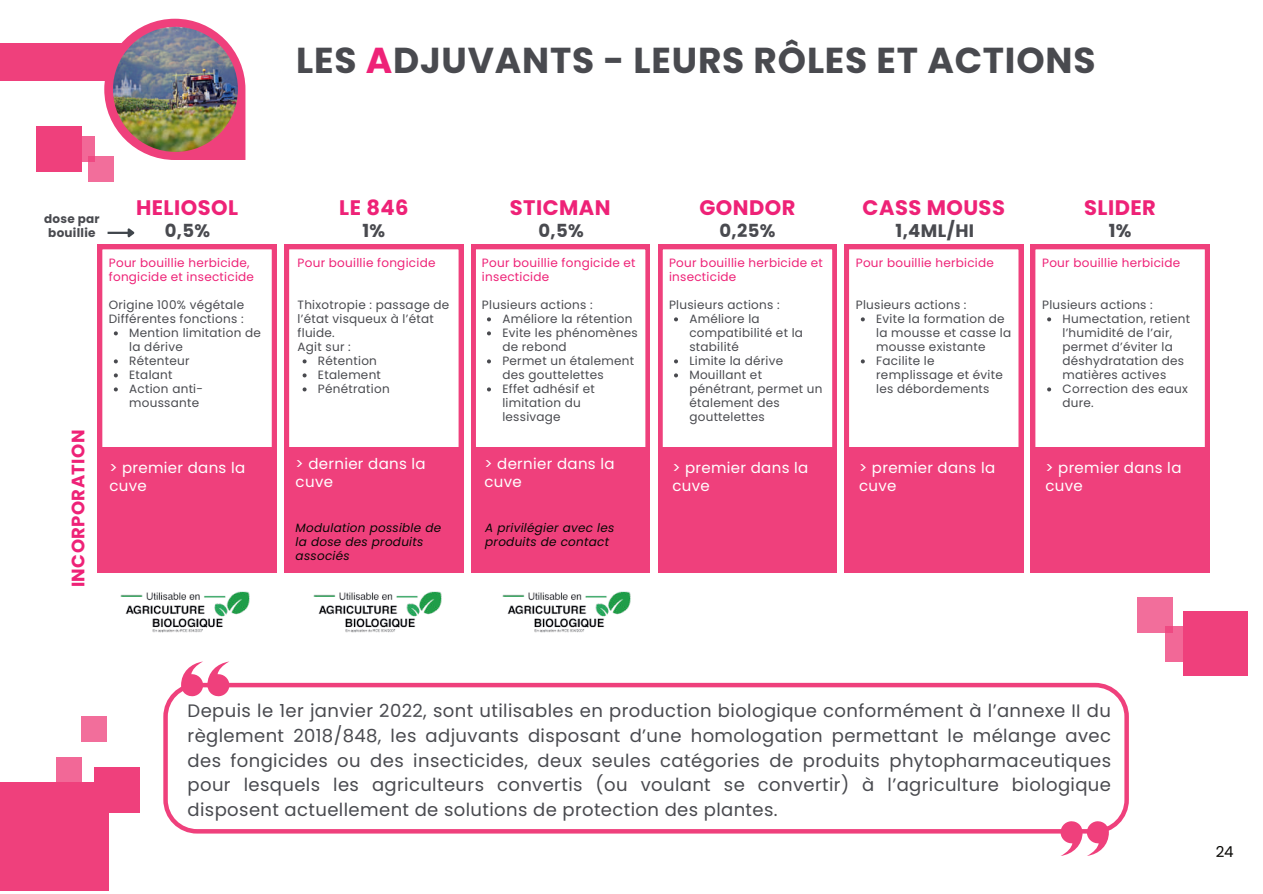
<style>
.page{position:relative;width:1263px;height:894px;background:#fff}
.page>*{position:absolute;margin:0;border:0;box-sizing:border-box;transform-origin:0 0}
.t1{font:700 36px "Poppins";letter-spacing:.02em;color:#494a4f}
.t2{font:700 21px "Poppins";letter-spacing:.02em;color:#e27}
.t3{font:18px/24.8px "Poppins";letter-spacing:.02em;color:#494a4f;text-align:justify}
.t4{font:700 18px "Poppins";letter-spacing:.02em;color:#494a4f}
.t5{font:700 18px "Poppins";letter-spacing:.02em;color:#e27}
.t6{font:15px/18px "Poppins";letter-spacing:.02em;color:#fff}
.t7{font:15px "Poppins";color:#080704}
.t8{font:12px/14px "Poppins";letter-spacing:.02em;color:#494a4f}
.t9{font:12px/14px "Poppins";letter-spacing:.02em;color:#e27}
.t10{font:italic 12px/14px "Poppins";letter-spacing:.02em;color:#080704}
.t11{font:700 12px/14px "Poppins";letter-spacing:.02em;color:#494a4f;text-align:center}
.s1{color:#e27}
</style>
<div class="page">
<svg style="left:98px;top:245px;width:178px;height:327px"></svg>
<svg style="left:285px;top:245px;width:178px;height:327px"></svg>
<svg style="left:471px;top:245px;width:179px;height:327px"></svg>
<svg style="left:658px;top:245px;width:179px;height:327px"></svg>
<svg style="left:844px;top:245px;width:179px;height:327px"></svg>
<svg style="left:1031px;top:245px;width:178px;height:327px"></svg>
<div style="left:98px;top:447px;width:177px;height:125px;background:#ef407c"></div>
<div style="left:286px;top:447px;width:176px;height:125px;background:#ef407c"></div>
<div style="left:473px;top:447px;width:176px;height:125px;background:#ef407c"></div>
<div style="left:660px;top:447px;width:177px;height:125px;background:#ef407c"></div>
<div style="left:846px;top:447px;width:176px;height:125px;background:#ef407c"></div>
<div style="left:1033px;top:447px;width:176px;height:125px;background:#ef407c"></div>
<div style="left:1183px;top:611px;width:65px;height:64px;background:#ef407c"></div>
<svg style="left:1165px;top:626px;width:18px;height:35px"></svg>
<div style="left:1137px;top:597px;width:36px;height:36px;background:#f26e9b"></div>
<div style="left:0;top:43px;width:209px;height:37px;background:#ef407c"></div>
<svg style="left:104px;top:19px;width:141px;height:141px"></svg>
<img style="left:113px;top:27px;width:125px;height:125px;border-radius:50%">
<div style="left:36px;top:126px;width:45px;height:46px;background:#ef407c"></div>
<svg style="left:81px;top:136px;width:13px;height:25px"></svg>
<div style="left:89px;top:156px;width:25px;height:26px;background:#f26e9b"></div>
<hr style="left:108px;top:232px;width:20px;height:2px;background:#40464c">
<svg style="left:126px;top:228px;width:9px;height:10px"></svg>
<svg style="left:164px;top:682px;width:965px;height:151px"></svg>
<svg style="left:181px;top:661px;width:49px;height:35px"></svg>
<svg style="left:1060px;top:820px;width:48px;height:35px"></svg>
<div style="left:0;top:782px;width:109px;height:108px;background:#ef407c"></div>
<div style="left:95px;top:766px;width:45px;height:46px;background:#ef407c"></div>
<div style="left:56px;top:756px;width:26px;height:26px;background:#f26897"></div>
<div style="left:81px;top:716px;width:26px;height:25px;background:#f26e9b"></div>
<img style="left:120px;top:591px;width:130px;height:42px">
<svg style="left:114px;top:331px;width:4px;height:4px"></svg>
<svg style="left:114px;top:359px;width:4px;height:4px"></svg>
<svg style="left:114px;top:373px;width:4px;height:4px"></svg>
<svg style="left:114px;top:387px;width:4px;height:4px"></svg>
<svg style="left:303px;top:359px;width:4px;height:4px"></svg>
<svg style="left:303px;top:373px;width:4px;height:4px"></svg>
<svg style="left:303px;top:387px;width:4px;height:4px"></svg>
<svg style="left:487px;top:317px;width:4px;height:4px"></svg>
<svg style="left:487px;top:331px;width:4px;height:4px"></svg>
<svg style="left:487px;top:359px;width:4px;height:4px"></svg>
<svg style="left:487px;top:387px;width:4px;height:4px"></svg>
<svg style="left:674px;top:317px;width:4px;height:4px"></svg>
<svg style="left:674px;top:359px;width:4px;height:4px"></svg>
<svg style="left:674px;top:373px;width:4px;height:4px"></svg>
<svg style="left:861px;top:317px;width:4px;height:4px"></svg>
<svg style="left:861px;top:359px;width:4px;height:4px"></svg>
<svg style="left:1047px;top:317px;width:4px;height:4px"></svg>
<svg style="left:1047px;top:387px;width:4px;height:4px"></svg>
<img style="left:313px;top:591px;width:129px;height:42px">
<img style="left:502px;top:591px;width:129px;height:42px">
<h1 class="t1" style="left:296px;top:40px;width:801px">LES <span class="s1">A</span>DJUVANTS - LEURS RÔLES ET ACTIONS</h1>
<p class="t11" style="left:44px;top:212px;width:57px">dose par bouillie</p>
<h3 class="t5" style="left:68px;top:587px;width:159px;rotate:-90deg">INCORPORATION</h3>
<h2 class="t2" style="left:136px;top:195px;width:104px">HELIOSOL</h2>
<h2 class="t2" style="left:339px;top:195px;width:71px">LE 846</h2>
<h2 class="t2" style="left:510px;top:195px;width:102px">STICMAN</h2>
<h2 class="t2" style="left:699px;top:195px;width:98px">GONDOR</h2>
<h2 class="t2" style="left:863px;top:195px;width:144px">CASS MOUSS</h2>
<h2 class="t2" style="left:1084px;top:195px;width:73px">SLIDER</h2>
<h3 class="t4" style="left:362px;top:220px;width:24px">1%</h3>
<h3 class="t4" style="left:538px;top:220px;width:47px">0,5%</h3>
<h3 class="t4" style="left:719px;top:220px;width:58px">0,25%</h3>
<h3 class="t4" style="left:896px;top:220px;width:80px">1,4ML/HI</h3>
<h3 class="t4" style="left:1109px;top:220px;width:24px">1%</h3>
<h3 class="t4" style="left:165px;top:220px;width:47px">0,5%</h3>
<p class="t9" style="left:109px;top:255px;width:147px">Pour bouillie herbicide, fongicide et insecticide</p>
<p class="t8" style="left:109px;top:298px;width:137px">Origine 100% végétale</p>
<p class="t8" style="left:109px;top:312px;width:136px">Différentes fonctions :</p>
<p class="t8" style="left:129px;top:326px;width:133px">Mention limitation de</p>
<p class="t8" style="left:129px;top:340px;width:55px">la dérive</p>
<p class="t8" style="left:129px;top:354px;width:62px">Rétenteur</p>
<p class="t8" style="left:129px;top:368px;width:45px">Etalant</p>
<p class="t8" style="left:129px;top:382px;width:75px">Action anti-</p>
<p class="t8" style="left:129px;top:396px;width:71px">moussante</p>
<p class="t9" style="left:298px;top:255px;width:139px">Pour bouillie fongicide</p>
<p class="t8" style="left:298px;top:298px;width:153px">Thixotropie : passage de</p>
<p class="t8" style="left:298px;top:312px;width:138px">l’état visqueux à l’état</p>
<p class="t8" style="left:298px;top:326px;width:39px">fluide.</p>
<p class="t8" style="left:298px;top:340px;width:55px">Agit sur :</p>
<p class="t8" style="left:318px;top:354px;width:61px">Rétention</p>
<p class="t8" style="left:318px;top:368px;width:64px">Etalement</p>
<p class="t8" style="left:318px;top:382px;width:73px">Pénétration</p>
<p class="t9" style="left:482px;top:255px;width:155px">Pour bouillie fongicide et insecticide</p>
<p class="t8" style="left:502px;top:298px;width:137px;text-indent:-20px">Plusieurs actions :<br>Améliore la rétention<br>Evite les phénomènes de rebond<br>Permet un étalement des gouttelettes<br>Effet adhésif et limitation du lessivage</p>
<p class="t6" style="left:109px;top:458px;width:137px">&gt; premier dans la cuve</p>
<p class="t6" style="left:296px;top:455px;width:132px">&gt; dernier dans la cuve</p>
<p class="t6" style="left:484px;top:455px;width:132px">&gt; dernier dans la cuve</p>
<p class="t10" style="left:296px;top:520px;width:147px">Modulation possible de la dose des produits associés</p>
<p class="t10" style="left:485px;top:520px;width:131px">A privilégier avec les produits de contact</p>
<p class="t9" style="left:669px;top:255px;width:155px">Pour bouillie herbicide et insecticide</p>
<p class="t8" style="left:689px;top:298px;width:135px;text-indent:-20px">Plusieurs actions :<br>Améliore la compatibilité et la stabilité<br>Limite la dérive<br>Mouillant et pénétrant, permet un étalement des gouttelettes</p>
<p class="t9" style="left:856px;top:255px;width:140px">Pour bouillie herbicide</p>
<p class="t8" style="left:876px;top:298px;width:137px;text-indent:-20px">Plusieurs actions :<br>Evite la formation de la mousse et casse la mousse existante<br>Facilite le remplissage et évite les débordements</p>
<p class="t9" style="left:1042px;top:255px;width:140px">Pour bouillie herbicide</p>
<p class="t8" style="left:1062px;top:298px;width:129px;text-indent:-20px">Plusieurs actions :<br>Humectation, retient l’humidité de l’air, permet d’éviter la déshydratation des matières actives<br>Correction des eaux dure.</p>
<p class="t6" style="left:672px;top:458px;width:137px">&gt; premier dans la cuve</p>
<p class="t6" style="left:859px;top:458px;width:137px">&gt; premier dans la cuve</p>
<p class="t6" style="left:1045px;top:458px;width:137px">&gt; premier dans la cuve</p>
<p class="t3" style="left:188px;top:698px;width:925px">Depuis le 1er janvier 2022, sont utilisables en production biologique conformément à l’annexe II du règlement 2018/848, les adjuvants disposant d’une homologation permettant le mélange avec des fongicides ou des insecticides, deux seules catégories de produits phytopharmaceutiques pour lesquels les agriculteurs convertis (ou voulant se convertir) à l’agriculture biologique disposent actuellement de solutions de protection des plantes.</p>
<p class="t7" style="left:1216px;top:842px;width:20px">24</p>
</div>
